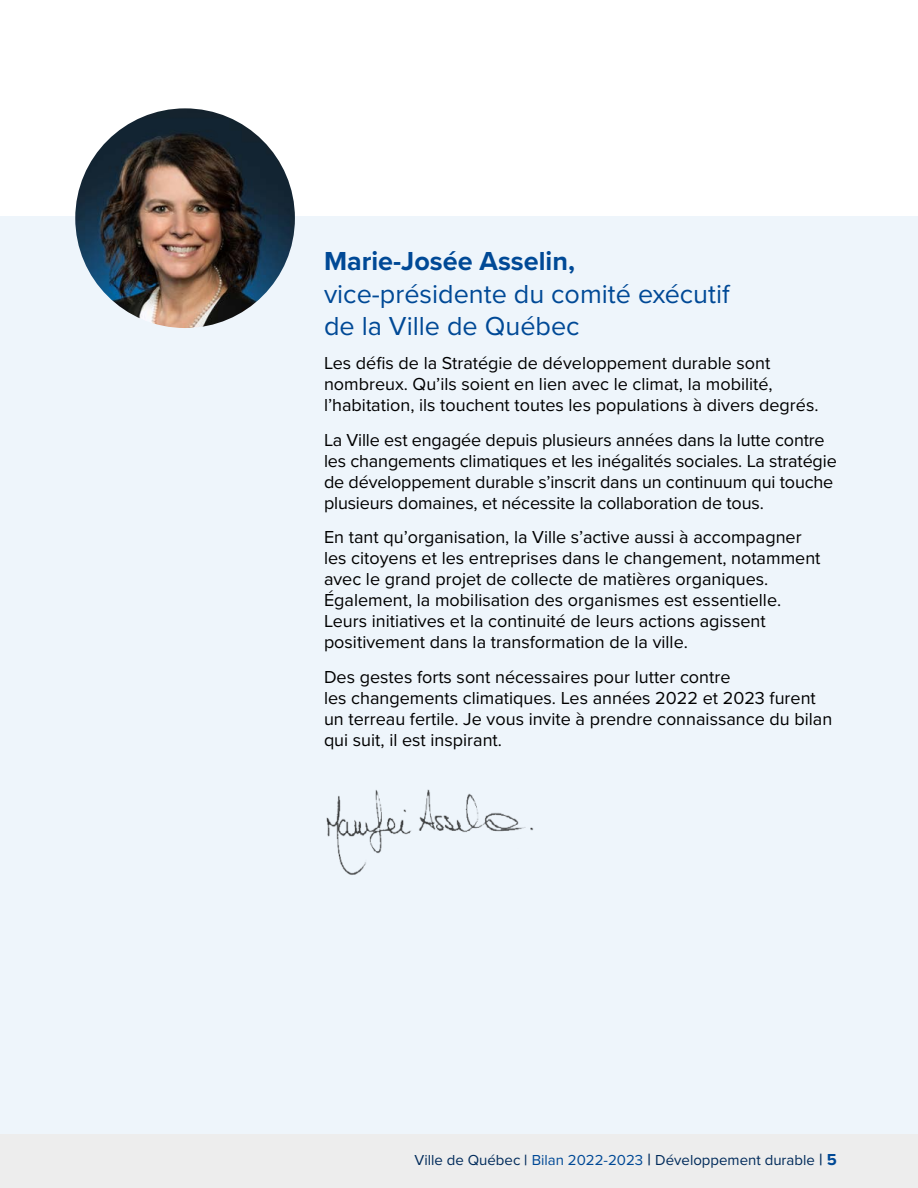
<style>
.page{position:relative;width:918px;height:1188px;background:#fff}
.page>*{position:absolute;margin:0;border:0;box-sizing:border-box;transform-origin:0 0}
.t1{font:27px/32.4px "Proxima Nova";color:#004996}
.t2{font:18px/21px "Proxima Nova";color:#000}
.t3{font:15px "Proxima Nova";color:#002a5a}
.s1{font-weight:700}
.s2{font-weight:600}
.s3{color:#004996}
.s4{font-weight:600;font-size:16.5px}
.s5{font-weight:700;font-size:16.5px;color:#004996}
</style>
<div class="page">
<div style="left:0;top:1134px;width:918px;height:54px;background:#ededed"></div>
<div style="left:0;top:216px;width:918px;height:918px;background:#eef5fb"></div>
<img style="left:75px;top:108px;width:220px;height:220px;border-radius:110px">
<img style="left:326px;top:789px;width:207px;height:86px">
<h2 class="t1" style="left:324px;top:244px;width:407px"><span class="s1">Marie-Josée Asselin, </span>vice-présidente du comité exécutif de la Ville de Québec</h2>
<p class="t2" style="left:324px;top:352px;width:496px">Les défis de la Stratégie de développement durable sont nombreux. Qu’ils soient en lien avec le climat, la mobilité, l’habitation, ils touchent toutes les populations à divers degrés.</p>
<p class="t2" style="left:324px;top:429px;width:514px">La Ville est engagée depuis plusieurs années dans la lutte contre les changements climatiques et les inégalités sociales. La stratégie de développement durable s’inscrit dans un continuum qui touche plusieurs domaines, et nécessite la collaboration de tous.</p>
<p class="t2" style="left:324px;top:526px;width:498px">En tant qu’organisation, la Ville s’active aussi à accompagner les citoyens et les entreprises dans le changement, notamment avec le grand projet de collecte de matières organiques.<br>Également, la mobilisation des organismes est essentielle.<br>Leurs initiatives et la continuité de leurs actions agissent positivement dans la transformation de la ville.</p>
<p class="t2" style="left:324px;top:666px;width:510px">Des gestes forts sont nécessaires pour lutter contre<br>les changements climatiques. Les années 2022 et 2023 furent un terreau fertile. Je vous invite à prendre connaissance du bilan qui suit, il est inspirant.</p>
<p class="t3" style="left:415px;top:1149px;width:424px">Ville de Québec <span class="s2">|</span> <span class="s3">Bilan 2022-2023</span> <span class="s4">|</span> Développement durable <span class="s4">|</span> <span class="s5">5</span></p>
</div>
